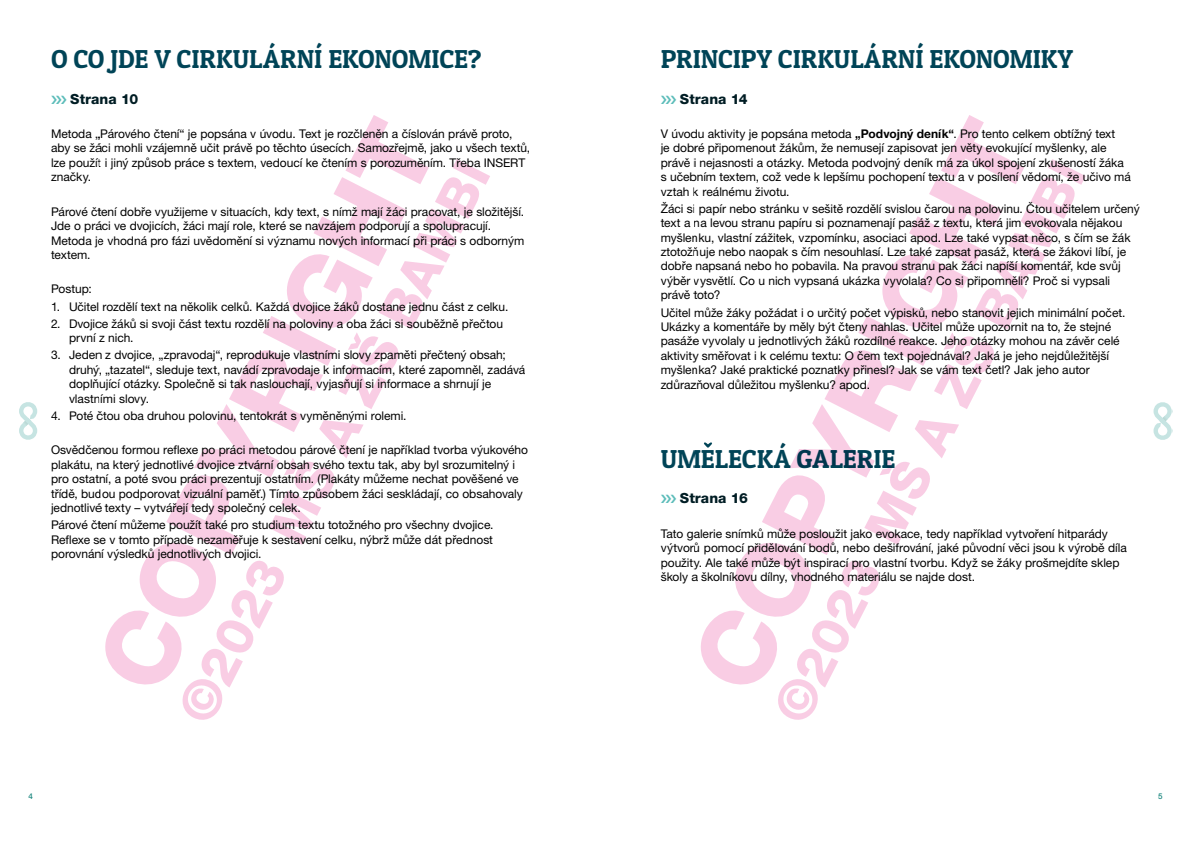
<style>
.page{position:relative;width:1191px;height:842px;background:#fff}
.page>*{position:absolute;margin:0;border:0;box-sizing:border-box;transform-origin:0 0}
.t1{font:26px "Patua One";color:#004457}
.t2{font:800 14px "Helvetica Neue LT Pro";letter-spacing:.005em;color:#001d24}
.t3{font:12px/14.4px "Helvetica Neue LT Pro";letter-spacing:-.005em;color:#000}
.t4{font:500 8px "Helvetica Neue LT Pro";color:#1d8880}
.s1{font-weight:700}
</style>
<div class="page">
<svg style="left:19px;top:402px;width:18px;height:38px"></svg>
<svg style="left:1153px;top:402px;width:18px;height:38px"></svg>
<svg style="left:182px;top:159px;width:308px;height:561px"></svg>
<svg style="left:105px;top:115px;width:324px;height:574px"></svg>
<svg style="left:778px;top:159px;width:307px;height:561px"></svg>
<svg style="left:700px;top:115px;width:324px;height:574px"></svg>
<h1 class="t1" style="left:51px;top:43px;width:432px">O CO JDE V CIRKULÁRNÍ EKONOMICE?</h1>
<p class="t2" style="left:70px;top:90px;width:69px">Strana 10</p>
<p class="t3" style="left:51px;top:126px;width:481px">Metoda „Párového čtení“ je popsána v úvodu. Text je rozčleněn a číslován právě proto, aby se žáci mohli vzájemně učit právě po těchto úsecích. Samozřejmě, jako u všech textů, lze použít i jiný způsob práce s textem, vedoucí ke čtením s porozuměním. Třeba INSERT značky.</p>
<p class="t3" style="left:51px;top:204px;width:475px">Párové čtení dobře využijeme v situacích, kdy text, s nímž mají žáci pracovat, je složitější.<br>Jde o práci ve dvojicích, žáci mají role, které se navzájem podporují a spolupracují.<br>Metoda je vhodná pro fázi uvědomění si významu nových informací při práci s odborným textem.</p>
<p class="t3" style="left:51px;top:282px;width:42px">Postup:</p>
<p class="t3" style="left:51px;top:299px;width:459px">1. Učitel rozdělí text na několik celků. Každá dvojice žáků dostane jednu část z celku.</p>
<p class="t3" style="left:69px;top:316px;width:435px;text-indent:-18px">2. Dvojice žáků si svoji část textu rozdělí na poloviny a oba žáci si souběžně přečtou první z nich.</p>
<p class="t3" style="left:69px;top:348px;width:458px;text-indent:-18px">3. Jeden z dvojice, „zpravodaj“, reprodukuje vlastními slovy zpaměti přečtený obsah; druhý, „tazatel“, sleduje text, navádí zpravodaje k informacím, které zapomněl, zadává doplňující otázky. Společně si tak naslouchají, vyjasňují si informace a shrnují je vlastními slovy.</p>
<p class="t3" style="left:51px;top:408px;width:357px">4. Poté čtou oba druhou polovinu, tentokrát s vyměněnými rolemi.</p>
<p class="t3" style="left:51px;top:443px;width:478px">Osvědčenou formou reflexe po práci metodou párové čtení je například tvorba výukového plakátu, na který jednotlivé dvojice ztvární obsah svého textu tak, aby byl srozumitelný i pro ostatní, a poté svou práci prezentují ostatním. (Plakáty můžeme nechat pověšené ve třídě, budou podporovat vizuální paměť.) Tímto způsobem žáci seskládají, co obsahovaly jednotlivé texty – vytvářejí tedy společný celek.</p>
<p class="t3" style="left:51px;top:518px;width:444px;text-align:justify">Párové čtení můžeme použít také pro studium textu totožného pro všechny dvojice.<br>Reflexe se v tomto případě nezaměřuje k sestavení celku, nýbrž může dát přednost porovnání výsledků jednotlivých dvojici.</p>
<h1 class="t1" style="left:660px;top:43px;width:414px">PRINCIPY CIRKULÁRNÍ EKONOMIKY</h1>
<p class="t2" style="left:680px;top:90px;width:69px">Strana 14</p>
<p class="t3" style="left:660px;top:126px;width:472px">V úvodu aktivity je popsána metoda <span class="s1">„Podvojný deník“</span>. Pro tento celkem obtížný text<br>je dobré připomenout žákům, že nemusejí zapisovat jen věty evokující myšlenky, ale právě i nejasnosti a otázky. Metoda podvojný deník má za úkol spojení zkušeností žáka s učebním textem, což vede k lepšímu pochopení textu a v posílení vědomí, že učivo má vztah k reálnému životu.</p>
<p class="t3" style="left:660px;top:201px;width:480px">Žáci si papír nebo stránku v sešitě rozdělí svislou čarou na polovinu. Čtou učitelem určený text a na levou stranu papíru si poznamenají pasáž z textu, která jim evokovala nějakou myšlenku, vlastní zážitek, vzpomínku, asociaci apod. Lze také vypsat něco, s čím se žák ztotožňuje nebo naopak s čím nesouhlasí. Lze také zapsat pasáž, která se žákovi líbí, je dobře napsaná nebo ho pobavila. Na pravou stranu pak žáci napíší komentář, kde svůj výběr vysvětlí. Co u nich vypsaná ukázka vyvolala? Co si připomněli? Proč si vypsali právě toto?</p>
<p class="t3" style="left:660px;top:305px;width:466px">Učitel může žáky požádat i o určitý počet výpisků, nebo stanovit jejich minimální počet.<br>Ukázky a komentáře by měly být čteny nahlas. Učitel může upozornit na to, že stejné pasáže vyvolaly u jednotlivých žáků rozdílné reakce. Jeho otázky mohou na závěr celé aktivity směřovat i k celému textu: O čem text pojednával? Jaká je jeho nejdůležitější myšlenka? Jaké praktické poznatky přinesl? Jak se vám text četl? Jak jeho autor zdůrazňoval důležitou myšlenku? apod.</p>
<h1 class="t1" style="left:660px;top:442px;width:236px">UMELECKÁ GALERIE</h1>
<p class="t2" style="left:680px;top:490px;width:69px">Strana 16</p>
<p class="t3" style="left:660px;top:526px;width:468px">Tato galerie snímků může posloužit jako evokace, tedy například vytvoření hitparády výtvorů pomocí přidělování bodů, nebo dešifrování, jaké původní věci jsou k výrobě díla použity. Ale také může být inspirací pro vlastní tvorbu. Když se žáky prošmejdíte sklep školy a školníkovu dílny, vhodného materiálu se najde dost.</p>
<p class="t4" style="left:28px;top:792px;width:6px">4</p>
<p class="t4" style="left:1158px;top:792px;width:6px">5</p>
</div>
